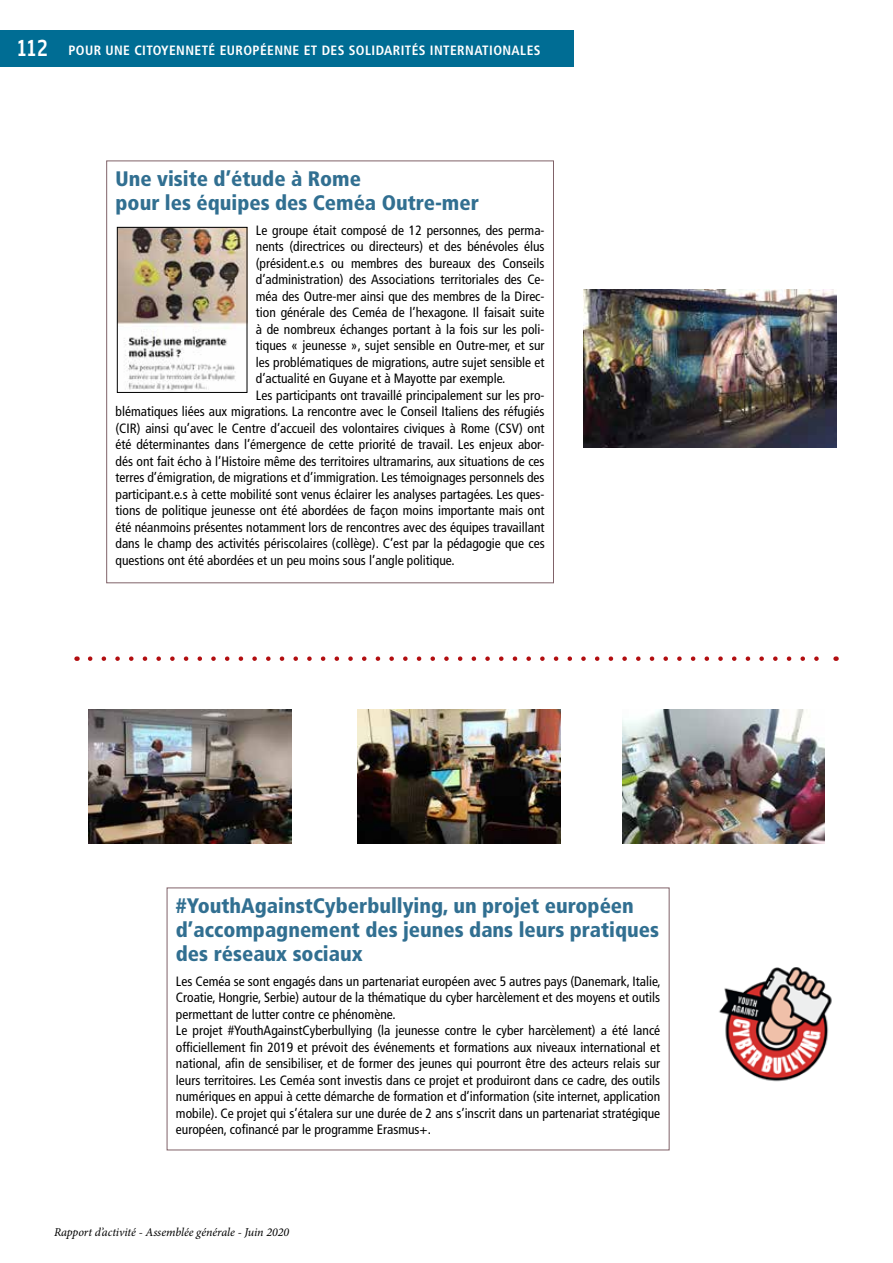
<style>
.page{position:relative;width:893px;height:1263px;background:#fff}
.page>*{position:absolute;margin:0;border:0;box-sizing:border-box;transform-origin:0 0}
.t1{font:900 condensed 21px/24px "Frutiger";color:#316f91}
.t2{font:condensed 13.5px/16.5px "Frutiger";color:#000}
.t3{font:700 condensed 13.5px "Frutiger";letter-spacing:.03em;color:#fff}
.t4{font:italic 12px "Minion Pro";letter-spacing:-.005em;color:#000}
.s1{font-family:"Solex";font-weight:500;font-stretch:normal;font-size:27px}
</style>
<div class="page">
<div style="left:0;top:30px;width:574px;height:36px;background:#006d94"></div>
<img style="left:119px;top:229px;width:126px;height:162px">
<div style="left:117px;top:227px;width:130px;height:166px;border:1px solid #000"></div>
<img style="left:584px;top:290px;width:253px;height:157px">
<img style="left:719px;top:967px;width:113px;height:115px">
<img style="left:89px;top:710px;width:203px;height:133px">
<img style="left:358px;top:710px;width:202px;height:133px">
<img style="left:622px;top:710px;width:203px;height:133px">
<svg style="left:90px;top:656px;width:729px;height:5px"></svg>
<p class="t3" style="left:17px;top:42px;width:525px"><span class="s1">112</span> POUR UNE CITOYENNETÉ EUROPÉENNE ET DES SOLIDARITÉS INTERNATIONALES</p>
<h1 class="t1" style="left:116px;top:166px;width:365px">Une visite d’étude à Rome<br>pour les équipes des Ceméa Outre-mer</h1>
<p class="t2" style="left:256px;top:222px;width:290px">Le groupe était composé de 12 personnes, des perma-</p>
<p class="t2" style="left:256px;top:238px;width:290px">nents (directrices ou directeurs) et des bénévoles élus</p>
<p class="t2" style="left:256px;top:255px;width:290px">(président.e.s ou membres des bureaux des Conseils</p>
<p class="t2" style="left:256px;top:271px;width:290px">d’administration) des Associations territoriales des Ce-</p>
<p class="t2" style="left:256px;top:288px;width:290px">méa des Outre-mer ainsi que des membres de la Direc-</p>
<p class="t2" style="left:256px;top:304px;width:290px">tion générale des Ceméa de l’hexagone. Il faisait suite</p>
<p class="t2" style="left:256px;top:321px;width:290px">à de nombreux échanges portant à la fois sur les poli-</p>
<p class="t2" style="left:256px;top:337px;width:290px">tiques « jeunesse », sujet sensible en Outre-mer, et sur</p>
<p class="t2" style="left:256px;top:354px;width:290px">les problématiques de migrations, autre sujet sensible et</p>
<p class="t2" style="left:256px;top:370px;width:251px">d’actualité en Guyane et à Mayotte par exemple.</p>
<p class="t2" style="left:256px;top:387px;width:290px">Les participants ont travaillé principalement sur les pro-</p>
<p class="t2" style="left:116px;top:403px;width:431px">blématiques liées aux migrations. La rencontre avec le Conseil Italiens des réfugiés</p>
<p class="t2" style="left:116px;top:420px;width:430px">(CIR) ainsi qu’avec le Centre d’accueil des volontaires civiques à Rome (CSV) ont</p>
<p class="t2" style="left:116px;top:436px;width:431px">été déterminantes dans l’émergence de cette priorité de travail. Les enjeux abor-</p>
<p class="t2" style="left:116px;top:453px;width:430px">dés ont fait écho à l’Histoire même des territoires ultramarins, aux situations de ces</p>
<p class="t2" style="left:116px;top:469px;width:431px">terres d’émigration, de migrations et d’immigration. Les témoignages personnels des</p>
<p class="t2" style="left:116px;top:486px;width:431px">participant.e.s à cette mobilité sont venus éclairer les analyses partagées. Les ques-</p>
<p class="t2" style="left:116px;top:502px;width:430px">tions de politique jeunesse ont été abordées de façon moins importante mais ont</p>
<p class="t2" style="left:116px;top:519px;width:431px">été néanmoins présentes notamment lors de rencontres avec des équipes travaillant</p>
<p class="t2" style="left:116px;top:535px;width:431px">dans le champ des activités périscolaires (collège). C’est par la pédagogie que ces</p>
<p class="t2" style="left:116px;top:552px;width:341px">questions ont été abordées et un peu moins sous l’angle politique.</p>
<h1 class="t1" style="left:176px;top:893px;width:484px">#YouthAgainstCyberbullying, un projet européen d’accompagnement des jeunes dans leurs pratiques des réseaux sociaux</h1>
<p class="t2" style="left:176px;top:973px;width:486px">Les Ceméa se sont engagés dans un partenariat européen avec 5 autres pays (Danemark, Italie, Croatie, Hongrie, Serbie) autour de la thématique du cyber harcèlement et des moyens et outils permettant de lutter contre ce phénomène.<br>Le projet #YouthAgainstCyberbullying (la jeunesse contre le cyber harcèlement) a été lancé officiellement fin 2019 et prévoit des événements et formations aux niveaux international et national, afin de sensibiliser, et de former des jeunes qui pourront être des acteurs relais sur leurs territoires. Les Ceméa sont investis dans ce projet et produiront dans ce cadre, des outils numériques en appui à cette démarche de formation et d’information (site internet, application mobile). Ce projet qui s’étalera sur une durée de 2 ans s’inscrit dans un partenariat stratégique européen, cofinancé par le programme Erasmus+.</p>
<p class="t4" style="left:54px;top:1223px;width:237px">Rapport d’activité - Assemblée générale - Juin 2020</p>
</div>
